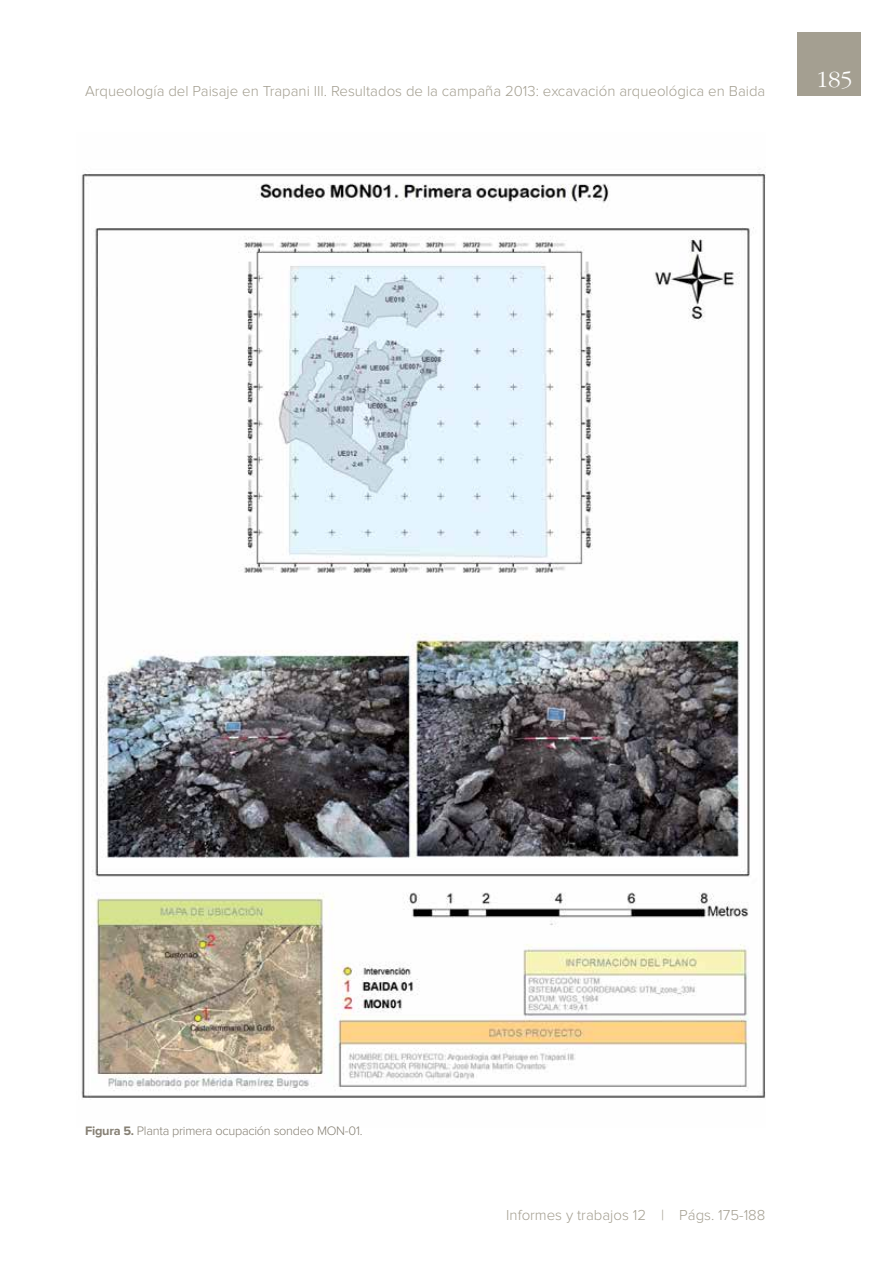
<style>
.page{position:relative;width:893px;height:1263px;background:#fff}
.page>*{position:absolute;margin:0;border:0;box-sizing:border-box;transform-origin:0 0}
.t1{font:300 24px "ITC Garamond Std";color:#fff}
.t2{font:300 15px "Proxima Nova";color:#a49f91}
.t3{font:300 12.75px "Proxima Nova";letter-spacing:-.02em;color:#868074}
.s1{font-weight:700}
</style>
<div class="page">
<div style="left:797px;top:32px;width:64px;height:64px;background:#a49f91"></div>
<img style="left:81px;top:169px;width:684px;height:930px">
<p class="t2" style="left:85px;top:84px;width:682px">Arqueología del Paisaje en Trapani III. Resultados de la campaña 2013: excavación arqueológica en Baida</p>
<h1 class="t1" style="left:817px;top:67px;width:37px">185</h1>
<p class="t3" style="left:85px;top:1124px;width:279px"><span class="s1">Figura 5.</span> Planta primera ocupación sondeo MON-01.</p>
<p class="t2" style="left:506px;top:1208px;width:261px">Informes y trabajos 12 | Págs. 175-188</p>
</div>
